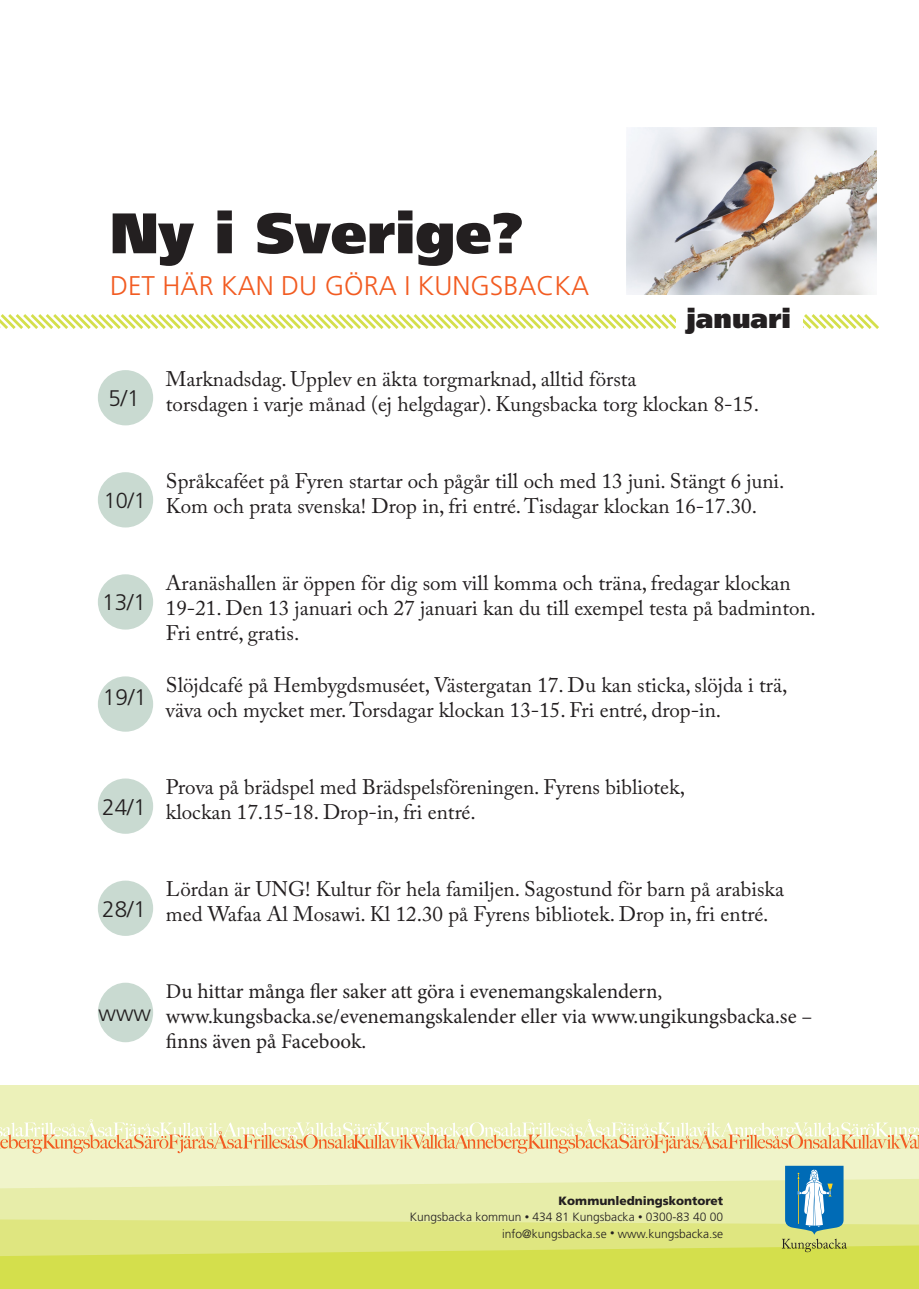
<style>
.page{position:relative;width:919px;height:1289px;background:#fff}
.page>*{position:absolute;margin:0;border:0;box-sizing:border-box;transform-origin:0 0}
.t1{font:900 57px "Frutiger";color:#231f20}
.t2{font:300 27px "Frutiger LT Std";color:#f25b21}
.t3{font:900 27px "Frutiger";color:#231f20}
.t4{font:300 22.5px "Frutiger LT Std";color:#231f20}
.t5{font:300 21.75px "Frutiger LT Std";color:#231f20}
.t6{font:21px/25.2px "Adobe Caslon Pro";color:#231f20}
.t7{font:21px/25.2px "Minion Pro";color:#231f20}
.t8{font:300 12px "Frutiger LT Std";color:#231f20}
.t9{font:900 12px "Frutiger LT Std";color:#231f20}
.s1{font-size:9px}
</style>
<div class="page">
<svg style="left:0;top:314px;width:879px;height:15px"></svg>
<div style="left:0;top:1153px;width:918px;height:12px;background:#f0f4ca"></div>
<div style="left:0;top:1084px;width:918px;height:64px;background:#ecf1b9"></div>
<svg style="left:0;top:1119px;width:918px;height:34px"></svg>
<div style="left:676px;top:306px;width:126px;height:23px;background:#fff"></div>
<div style="left:98px;top:370px;width:55px;height:55px;background:#c9dad1;border-radius:50%"></div>
<div style="left:98px;top:472px;width:55px;height:55px;background:#c9dad1;border-radius:50%"></div>
<div style="left:98px;top:574px;width:55px;height:55px;background:#c9dad1;border-radius:50%"></div>
<div style="left:98px;top:676px;width:55px;height:55px;background:#c9dad1;border-radius:50%"></div>
<div style="left:98px;top:880px;width:55px;height:55px;background:#c9dad1;border-radius:50%"></div>
<div style="left:98px;top:982px;width:55px;height:60px;background:#c9dad1;border-radius:50%"></div>
<div style="left:98px;top:778px;width:55px;height:55px;background:#c9dad1;border-radius:50%"></div>
<img style="left:626px;top:128px;width:250px;height:167px">
<svg style="left:0;top:1165px;width:918px;height:123px;background:#dae488"></svg>
<p class="t1" style="left:110px;top:198px;width:415px">Ny i Sverige?</p>
<p class="t2" style="left:110px;top:270px;width:480px">DET HÄR KAN DU GÖRA I KUNGSBACKA</p>
<p class="t3" style="left:686px;top:302px;width:106px">januari</p>
<p class="t4" style="left:108px;top:385px;width:33px">5/1</p>
<p class="t5" style="left:104px;top:488px;width:44px">10/1</p>
<p class="t4" style="left:102px;top:590px;width:45px">13/1</p>
<p class="t4" style="left:103px;top:684px;width:45px">19/1</p>
<p class="t4" style="left:102px;top:794px;width:45px">24/1</p>
<p class="t4" style="left:102px;top:896px;width:45px">28/1</p>
<p class="t6" style="left:166px;top:366px;width:594px">Marknadsdag. Upplev en äkta torgmarknad, alltid första<br>torsdagen i varje månad (ej helgdagar). Kungsbacka torg klockan 8-15.</p>
<p class="t6" style="left:166px;top:468px;width:620px">Språkcaféet på Fyren startar och pågår till och med 13 juni. Stängt 6 juni.</p>
<p class="t6" style="left:166px;top:493px;width:592px">Kom och prata svenska! Drop in, fri entré. Tisdagar klockan 16-17.30.</p>
<p class="t6" style="left:166px;top:570px;width:651px">Aranäshallen är öppen för dig som vill komma och träna, fredagar klockan<br>19-21. Den 13 januari och 27 januari kan du till exempel testa på badminton.<br>Fri entré, gratis.</p>
<p class="t6" style="left:166px;top:672px;width:623px">Slöjdcafé på Hembygdsmuséet, Västergatan 17. Du kan sticka, slöjda i trä, väva och mycket mer. Torsdagar klockan 13-15. Fri entré, drop-in.</p>
<p class="t6" style="left:166px;top:774px;width:520px">Prova på brädspel med Brädspelsföreningen. Fyrens bibliotek, klockan 17.15-18. Drop-in, fri entré.</p>
<p class="t6" style="left:166px;top:876px;width:619px">Lördan är UNG! Kultur för hela familjen. Sagostund för barn på arabiska med Wafaa Al Mosawi. Kl 12.30 på Fyrens bibliotek. Drop in, fri entré.</p>
<p class="t4" style="left:99px;top:1000px;width:54px">www</p>
<p class="t7" style="left:166px;top:978px;width:648px">Du hittar många fler saker att göra i evenemangskalendern, www.kungsbacka.se/evenemangskalender eller via www.ungikungsbacka.se – finns även på Facebook.</p>
<p class="t9" style="left:558px;top:1193px;width:166px">Kommunledningskontoret</p>
<p class="t8" style="left:410px;top:1210px;width:315px">Kungsbacka kommun <span class="s1">•</span> 434 81 Kungsbacka <span class="s1">•</span> 0300-83 40 00</p>
<p class="t8" style="left:502px;top:1226px;width:222px">info@kungsbacka.se <span class="s1">•</span> www.kungsbacka.se</p>
</div>
